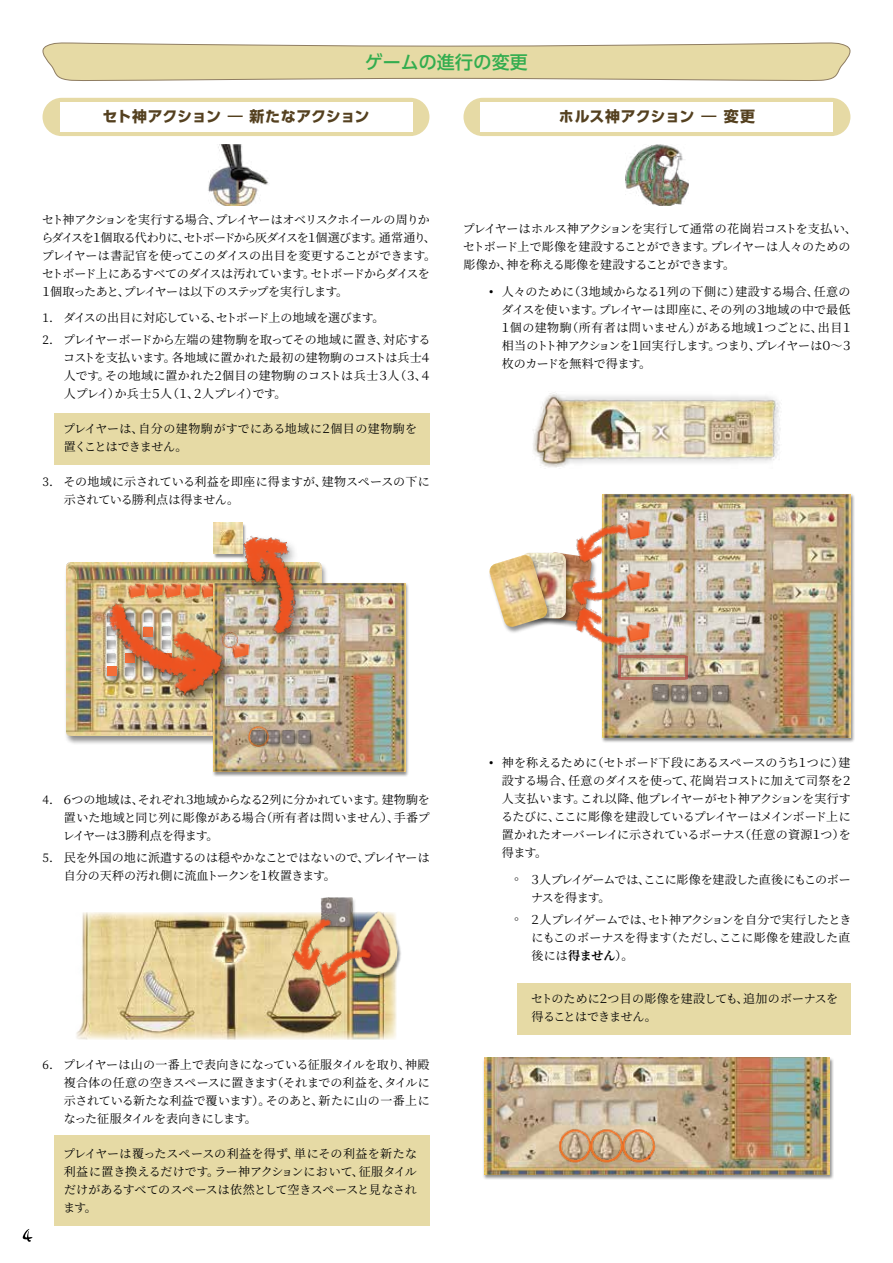
<style>
.page{position:relative;width:893px;height:1263px;background:#fff}
.page>*{position:absolute;margin:0;border:0;box-sizing:border-box;transform-origin:0 0}
.t1{font:500 18px "UD Shin Go Pro";letter-spacing:.01em;color:#33ad4f}
.t2{font:700 15px "UD Shin Go Pr 6";letter-spacing:-.015em;color:#54401f}
.t3{font:12px/18px "Source Han Serif";letter-spacing:-.025em;color:#000;text-align:justify}
.t4{font:12px/18px "Source Han Serif";letter-spacing:-.07em;color:#000}
.t5{font:12px/18px "Source Han Serif";letter-spacing:-.005em;color:#000}
.t6{font:12px/18px "Source Han Serif";letter-spacing:-.065em;color:#000}
.s1{font-weight:700}
.s2{font-family:"Garamond"}
</style>
<div class="page">
<div style="left:517px;top:983px;width:333px;height:51px;background:#e6daa5"></div>
<div style="left:54px;top:413px;width:375px;height:51px;background:#e6daa5"></div>
<div style="left:54px;top:1135px;width:375px;height:90px;background:#e6daa5"></div>
<svg style="left:23px;top:1229px;width:10px;height:13px"></svg>
<svg style="left:42px;top:42px;width:809px;height:39px;background:#e3d8aa"></svg>
<img style="left:208px;top:145px;width:61px;height:60px">
<div style="left:64px;top:562px;width:265px;height:183px;background:#000;opacity:.44"></div>
<img style="left:66px;top:563px;width:255px;height:173px">
<img style="left:76px;top:912px;width:320px;height:128px">
<img style="left:625px;top:145px;width:63px;height:60px">
<div style="left:601px;top:493px;width:254px;height:250px;background:#000;opacity:.44"></div>
<img style="left:602px;top:494px;width:248px;height:244px">
<div style="left:671px;top:685px;width:21px;height:21px;background:#000;opacity:.44"></div>
<img style="left:673px;top:685px;width:15px;height:16px">
<div style="left:690px;top:685px;width:22px;height:21px;background:#000;opacity:.44"></div>
<img style="left:691px;top:685px;width:17px;height:16px">
<div style="left:711px;top:685px;width:22px;height:21px;background:#000;opacity:.44"></div>
<img style="left:712px;top:685px;width:16px;height:16px">
<div style="left:651px;top:685px;width:22px;height:21px;background:#000;opacity:.44"></div>
<img style="left:652px;top:685px;width:17px;height:16px">
<div style="left:483px;top:1057px;width:351px;height:123px;background:#000;opacity:.44"></div>
<img style="left:484px;top:1057px;width:346px;height:117px">
<div style="left:354px;top:913px;width:48px;height:67px;background:#000;opacity:.44"></div>
<img style="left:352px;top:911px;width:49px;height:65px">
<img style="left:313px;top:939px;width:63px;height:51px">
<div style="left:320px;top:897px;width:36px;height:36px;background:#000;opacity:.44"></div>
<img style="left:321px;top:897px;width:31px;height:31px">
<img style="left:287px;top:911px;width:51px;height:63px">
<img style="left:124px;top:577px;width:18px;height:9px">
<img style="left:142px;top:577px;width:18px;height:9px">
<img style="left:160px;top:577px;width:19px;height:9px">
<img style="left:179px;top:577px;width:18px;height:9px">
<img style="left:197px;top:577px;width:25px;height:9px">
<div style="left:212px;top:582px;width:198px;height:195px;background:#000;opacity:.44"></div>
<img style="left:213px;top:583px;width:192px;height:188px">
<div style="left:265px;top:731px;width:19px;height:17px;background:#000;opacity:.44"></div>
<div style="left:281px;top:731px;width:18px;height:17px;background:#000;opacity:.44"></div>
<div style="left:297px;top:731px;width:18px;height:17px;background:#000;opacity:.44"></div>
<img style="left:236px;top:631px;width:2px;height:6px">
<img style="left:247px;top:725px;width:22px;height:22px">
<div style="left:251px;top:730px;width:18px;height:18px;background:#000;opacity:.44"></div>
<svg style="left:252px;top:730px;width:59px;height:13px"></svg>
<img style="left:236px;top:637px;width:17px;height:25px">
<div style="left:104px;top:601px;width:132px;height:110px;background:#000;opacity:.44"></div>
<img style="left:90px;top:586px;width:141px;height:119px">
<div style="left:213px;top:523px;width:34px;height:36px;background:#000;opacity:.44"></div>
<img style="left:213px;top:522px;width:29px;height:31px">
<div style="left:238px;top:535px;width:69px;height:114px;background:#000;opacity:.44"></div>
<img style="left:238px;top:528px;width:70px;height:110px">
<img style="left:533px;top:392px;width:248px;height:76px">
<img style="left:618px;top:677px;width:70px;height:2px">
<img style="left:620px;top:655px;width:68px;height:3px">
<img style="left:685px;top:657px;width:2px;height:21px">
<img style="left:618px;top:655px;width:2px;height:23px">
<img style="left:632px;top:613px;width:23px;height:34px">
<img style="left:621px;top:562px;width:34px;height:34px">
<img style="left:621px;top:511px;width:34px;height:34px">
<img style="left:572px;top:566px;width:20px;height:7px">
<div style="left:520px;top:552px;width:52px;height:74px;background:#000;opacity:.44"></div>
<img style="left:521px;top:553px;width:45px;height:65px">
<div style="left:487px;top:554px;width:66px;height:80px;background:#000;opacity:.44"></div>
<img style="left:489px;top:555px;width:59px;height:73px">
<img style="left:569px;top:515px;width:63px;height:51px">
<img style="left:568px;top:603px;width:64px;height:51px">
<img style="left:568px;top:573px;width:61px;height:33px">
<img style="left:558px;top:1127px;width:31px;height:36px">
<img style="left:589px;top:1127px;width:32px;height:36px">
<img style="left:621px;top:1127px;width:34px;height:36px">
<div style="left:43px;top:98px;width:386px;height:38px;background:#e6daa5;border-radius:19px"></div>
<div style="left:60px;top:102px;width:352px;height:30px;background:#fff"></div>
<div style="left:463px;top:98px;width:387px;height:38px;background:#e6daa5;border-radius:19px"></div>
<div style="left:480px;top:102px;width:353px;height:30px;background:#fff"></div>
<h1 class="t1" style="left:365px;top:47px;width:164px">ゲームの進行の変更</h1>
<p class="t2" style="left:102px;top:104px;width:269px">セト神アクション ― 新たなアクション</p>
<p class="t2" style="left:559px;top:104px;width:198px">ホルス神アクション ― 変更</p>
<p class="t4" style="left:40px;top:210px;width:397px">セト神アクションを実行する場合、プレイヤーはオベリスクホイールの周りからダイスを１個取る代わりに、セトボードから灰ダイスを１個選びます。通常通り、プレイヤーは書記官を使ってこのダイスの出目を変更することができます。セトボード上にあるすべてのダイスは汚れています。セトボードからダイスを１個取ったあと、プレイヤーは以下のステップを実行します。</p>
<p class="t3" style="left:43px;top:309px;width:343px">1. ダイスの出目に対応している、セトボード上の地域を選びます。</p>
<p class="t3" style="left:63px;top:331px;width:370px;text-indent:-21px">2. プレイヤーボードから左端の建物駒を取ってその地域に置き、対応するコストを支払います。各地域に置かれた最初の建物駒のコストは兵士４人です。その地域に置かれた２個目の建物駒のコストは兵士３人（３、４人プレイ）か兵士５人（１、２人プレイ）です。</p>
<p class="t5" style="left:63px;top:420px;width:355px">プレイヤーは、自分の建物駒がすでにある地域に２個目の建物駒を置くことはできません。</p>
<p class="t5" style="left:64px;top:473px;width:368px;text-indent:-21px">3. その地域に示されている利益を即座に得ますが、建物スペースの下に示されている勝利点は得ません。</p>
<p class="t3" style="left:463px;top:220px;width:396px;text-align:left">プレイヤーはホルス神アクションを実行して通常の花崗岩コストを支払い、セトボード上で彫像を建設することができます。プレイヤーは人々のための彫像か、神を称える彫像を建設することができます。</p>
<p class="t3" style="left:499px;top:282px;width:355px;text-align:left;text-indent:-11px"><span class="s1">•</span> 人々のために（３地域からなる１列の下側に）建設する場合、任意のダイスを使います。プレイヤーは即座に、その列の３地域の中で最低１個の建物駒（所有者は問いません）がある地域１つごとに、出目１相当のトト神アクションを１回実行します。つまり、プレイヤーは０～３枚のカードを無料で得ます。</p>
<p class="t3" style="left:63px;top:791px;width:368px;text-indent:-20px">4. ６つの地域は、それぞれ３地域からなる２列に分かれています。建物駒を置いた地域と同じ列に彫像がある場合（所有者は問いません）、手番プレイヤーは３勝利点を得ます。</p>
<p class="t3" style="left:64px;top:849px;width:367px;text-indent:-21px">5. 民を外国の地に派遣するのは穏やかなことではないので、プレイヤーは自分の天秤の汚れ側に流血トークンを１枚置きます。</p>
<p class="t3" style="left:64px;top:1056px;width:368px;text-indent:-21px">6. プレイヤーは山の一番上で表向きになっている征服タイルを取り、神殿複合体の任意の空きスペースに置きます（それまでの利益を、タイルに示されている新たな利益で覆います）。そのあと、新たに山の一番上になった征服タイルを表向きにします。</p>
<p class="t3" style="left:63px;top:1145px;width:355px">プレイヤーは覆ったスペースの利益を得ず、単にその利益を新たな利益に置き換えるだけです。ラー神アクションにおいて、征服タイルだけがあるすべてのスペースは依然として空きスペースと見なされます。</p>
<p class="t3" style="left:501px;top:754px;width:353px;text-align:left;text-indent:-12px"><span class="s1">•</span> 神を称えるために（セトボード下段にあるスペースのうち１つに）建設する場合、任意のダイスを使って、花崗岩コストに加えて司祭を２人支払います。これ以降、他プレイヤーがセト神アクションを実行するたびに、ここに彫像を建設しているプレイヤーはメインボード上に置かれたオーバーレイに示されているボーナス（任意の資源１つ）を得ます。</p>
<p class="t6" style="left:531px;top:870px;width:321px;text-indent:-17px"><span class="s2">◦</span> ３人プレイゲームでは、ここに彫像を建設した直後にもこのボーナスを得ます。</p>
<p class="t3" style="left:531px;top:911px;width:321px;text-indent:-17px"><span class="s2">◦</span> ２人プレイゲームでは、セト神アクションを自分で実行したときにもこのボーナスを得ます（ただし、ここに彫像を建設した直後には<span class="s1">得ません</span>）。</p>
<p class="t3" style="left:531px;top:990px;width:308px">セトのために２つ目の彫像を建設しても、追加のボーナスを得ることはできません。</p>
</div>
